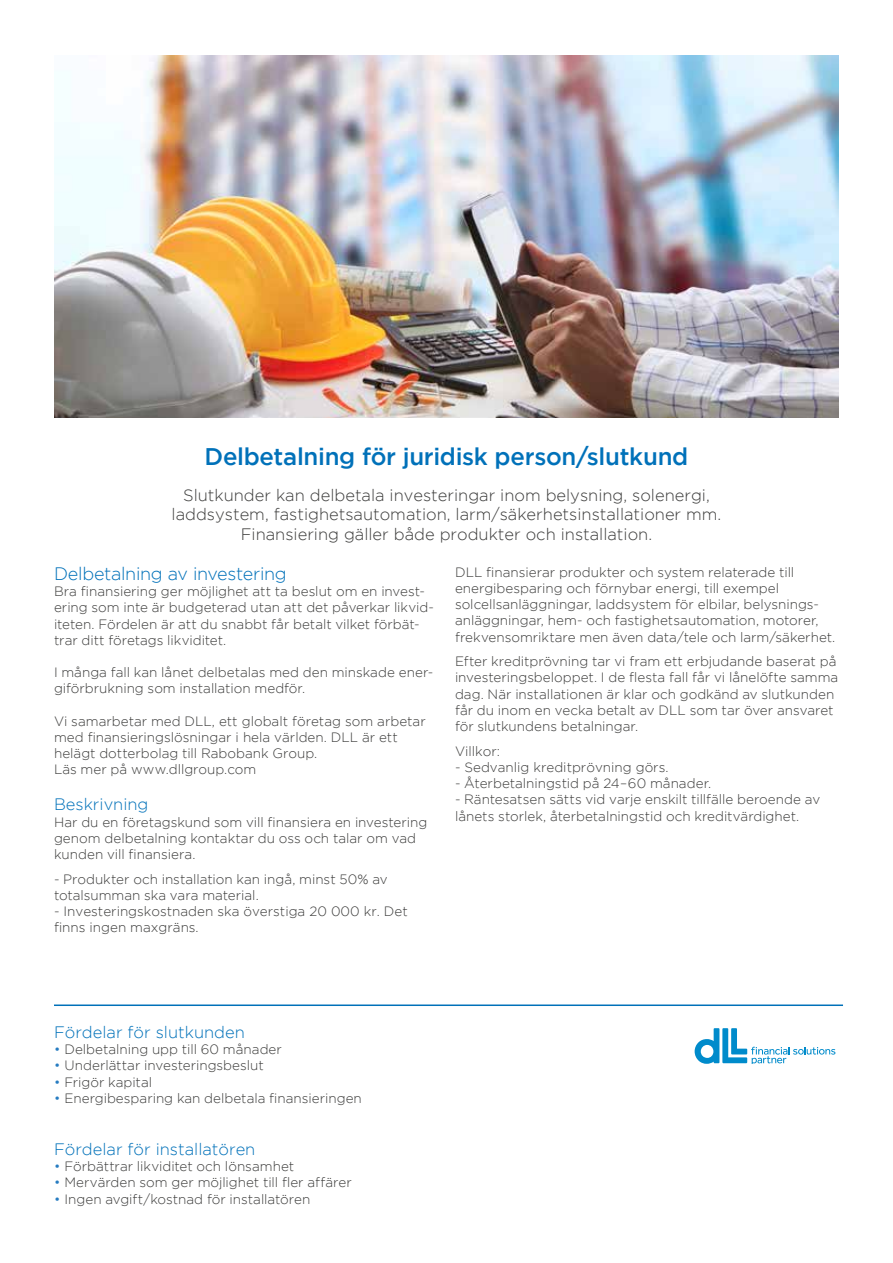
<style>
.page{position:relative;width:893px;height:1263px;background:#fff}
.page>*{position:absolute;margin:0;border:0;box-sizing:border-box;transform-origin:0 0}
.t1{font:500 24px "Gotham";letter-spacing:-.015em;color:#0071b9}
.t2{font:300 18px "Gotham";letter-spacing:-.015em;color:#0071b9}
.t3{font:300 16.5px/19.8px "Gotham";color:#3c3c3b;text-align:center}
.t4{font:300 16.5px "Gotham";color:#0071b9}
.t5{font:300 13.5px/16.2px "Gotham";color:#3c3c3b}
.s1{color:#267cc1}
</style>
<div class="page">
<img style="left:54px;top:55px;width:785px;height:363px">
<svg style="left:695px;top:1028px;width:140px;height:35px"></svg>
<hr style="left:54px;top:1004px;width:789px;height:2px;background:#0071b9">
<h1 class="t1" style="left:205px;top:443px;width:485px">Delbetalning för juridisk person/slutkund</h1>
<p class="t3" style="left:172px;top:485px;width:551px">Slutkunder kan delbetala investeringar inom belysning, solenergi, laddsystem, fastighetsautomation, larm/säkerhetsinstallationer mm.<br>Finansiering gäller både produkter och installation.</p>
<p class="t5" style="left:455px;top:564px;width:382px">DLL finansierar produkter och system relaterade till energibesparing och förnybar energi, till exempel solcellsanläggningar, laddsystem för elbilar, belysnings&shy;anläggningar, hem- och fastighetsautomation, motorer, frekvensomriktare men även data/tele och larm/säkerhet.</p>
<p class="t5" style="left:455px;top:653px;width:385px">Efter kreditprövning tar vi fram ett erbjudande baserat på investeringsbeloppet. I de flesta fall får vi lånelöfte samma dag. När installationen är klar och godkänd av slutkunden får du inom en vecka betalt av DLL som tar över ansvaret för slutkundens betalningar.</p>
<p class="t5" style="left:455px;top:743px;width:47px">Villkor:</p>
<p class="t5" style="left:455px;top:759px;width:215px">- Sedvanlig kreditprövning görs.</p>
<p class="t5" style="left:455px;top:775px;width:258px">- Återbetalningstid på 24–60 månader.</p>
<p class="t5" style="left:455px;top:791px;width:367px">- Räntesatsen sätts vid varje enskilt tillfälle beroende av lånets storlek, återbetalningstid och kreditvärdighet.</p>
<h2 class="t2" style="left:54px;top:564px;width:234px">Delbetalning av investering</h2>
<p class="t5" style="left:54px;top:583px;width:382px">Bra finansiering ger möjlighet att ta beslut om en invest&shy;ering som inte är budgeterad utan att det påverkar likvid&shy;iteten. Fördelen är att du snabbt får betalt vilket förbät&shy;trar ditt företags likviditet.</p>
<p class="t5" style="left:54px;top:664px;width:381px">I många fall kan lånet delbetalas med den minskade ener&shy;giförbrukning som installation medför.</p>
<p class="t5" style="left:54px;top:713px;width:373px">Vi samarbetar med DLL, ett globalt företag som arbetar med finansieringslösningar i hela världen. DLL är ett helägt dotterbolag till Rabobank Group.<br>Läs mer på www.dllgroup.com</p>
<p class="t4" style="left:54px;top:796px;width:96px">Beskrivning</p>
<p class="t5" style="left:54px;top:813px;width:375px">Har du en företagskund som vill finansiera en investering genom delbetalning kontaktar du oss och talar om vad kunden vill finansiera.</p>
<p class="t5" style="left:54px;top:871px;width:335px">- Produkter och installation kan ingå, minst 50% av totalsumman ska vara material.</p>
<p class="t5" style="left:54px;top:903px;width:355px">- Investeringskostnaden ska överstiga 20 000 kr. Det finns ingen maxgräns.</p>
<p class="t4" style="left:54px;top:1023px;width:192px">Fördelar för slutkunden</p>
<p class="t5" style="left:54px;top:1041px;width:229px"><span class="s1">•</span> Delbetalning upp till 60 månader</p>
<p class="t5" style="left:54px;top:1057px;width:211px"><span class="s1">•</span> Underlättar investeringsbeslut</p>
<p class="t5" style="left:54px;top:1073px;width:100px"><span class="s1">•</span> Frigör kapital</p>
<p class="t5" style="left:54px;top:1090px;width:309px"><span class="s1">•</span> Energibesparing kan delbetala finansieringen</p>
<p class="t4" style="left:54px;top:1140px;width:203px">Fördelar för installatören</p>
<p class="t5" style="left:54px;top:1158px;width:242px"><span class="s1">•</span> Förbättrar likviditet och lönsamhet</p>
<p class="t5" style="left:54px;top:1174px;width:299px"><span class="s1">•</span> Mervärden som ger möjlighet till fler affärer</p>
<p class="t5" style="left:54px;top:1190px;width:258px"><span class="s1">•</span> Ingen avgift/kostnad för installatören</p>
</div>
